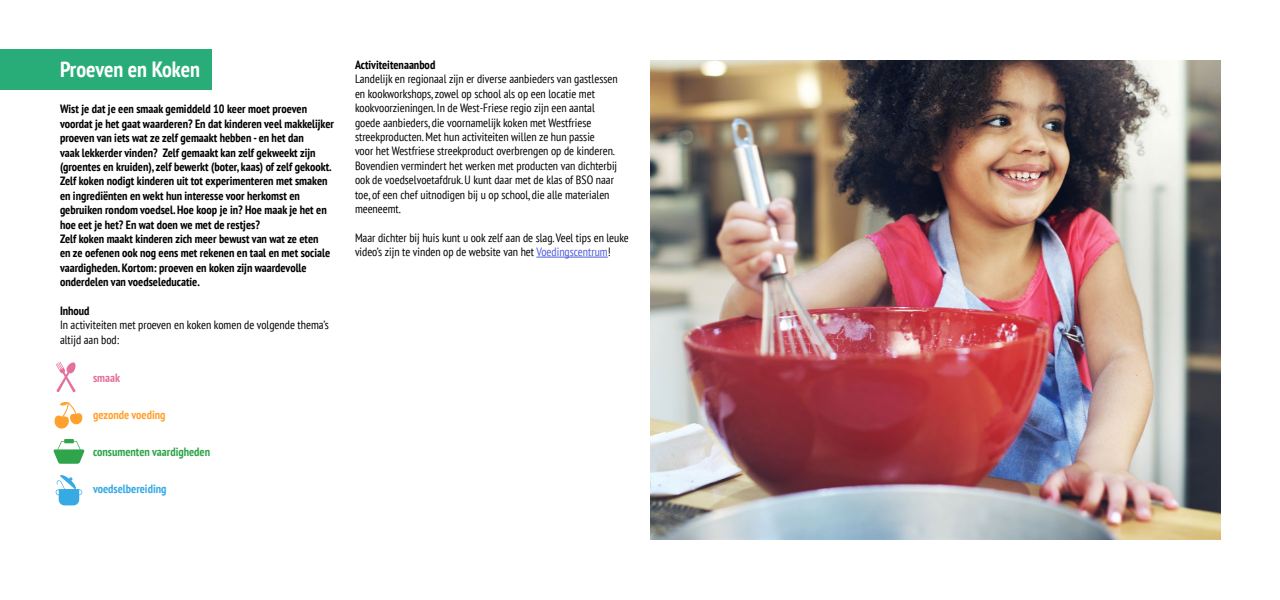
<style>
.page{position:relative;width:1280px;height:600px;background:#fff}
.page>*{position:absolute;margin:0;border:0;box-sizing:border-box;transform-origin:0 0}
.t1{font:700 condensed 22px "PT Sans";color:#fff}
.t2{font:condensed 12px/14.4px "PT Sans";color:#000}
.t3{font:700 condensed 12px/14.4px "PT Sans";color:#000}
.t4{font:700 condensed 12px "PT Sans";color:#2fa44a}
.t5{font:700 condensed 12px "PT Sans";color:#37aae3}
.t6{font:700 condensed 12px "PT Sans";color:#ffa12f}
.t7{font:700 condensed 12px "PT Sans";color:#e6709d}
.s1{color:#4f5cd6}
</style>
<div class="page">
<div style="left:0;top:49px;width:211px;height:41px;background:#28ad78"></div>
<hr style="left:536px;top:257px;width:72px;height:1px;background:#4f5cd6">
<svg style="left:56px;top:475px;width:26px;height:30px"></svg>
<svg style="left:54px;top:402px;width:29px;height:27px"></svg>
<svg style="left:56px;top:361px;width:20px;height:32px"></svg>
<img style="left:650px;top:60px;width:570px;height:480px">
<svg style="left:64px;top:439px;width:10px;height:4px"></svg>
<svg style="left:53px;top:441px;width:31px;height:23px"></svg>
<h1 class="t1" style="left:60px;top:54px;width:142px">Proeven en Koken</h1>
<p class="t3" style="left:60px;top:102px;width:276px">Wist je dat je een smaak gemiddeld 10 keer moet proeven voordat je het gaat waarderen? En dat kinderen veel makkelijker proeven van iets wat ze zelf gemaakt hebben - en het dan<br>vaak lekkerder vinden? Zelf gemaakt kan zelf gekweekt zijn (groentes en kruiden), zelf bewerkt (boter, kaas) of zelf gekookt.<br>Zelf koken nodigt kinderen uit tot experimenteren met smaken en ingrediënten en wekt hun interesse voor herkomst en gebruiken rondom voedsel. Hoe koop je in? Hoe maak je het en hoe eet je het? En wat doen we met de restjes?<br>Zelf koken maakt kinderen zich meer bewust van wat ze eten<br>en ze oefenen ook nog eens met rekenen en taal en met sociale vaardigheden. Kortom: proeven en koken zijn waardevolle onderdelen van voedseleducatie.</p>
<p class="t3" style="left:60px;top:303px;width:31px">Inhoud</p>
<p class="t2" style="left:60px;top:318px;width:270px">In activiteiten met proeven en koken komen de volgende thema’s altijd aan bod:</p>
<p class="t7" style="left:93px;top:370px;width:29px">smaak</p>
<p class="t6" style="left:93px;top:407px;width:74px">gezonde voeding</p>
<p class="t4" style="left:93px;top:444px;width:119px">consumenten vaardigheden</p>
<p class="t5" style="left:93px;top:481px;width:75px">voedselbereiding</p>
<p class="t3" style="left:355px;top:57px;width:82px">Activiteitenaanbod</p>
<p class="t2" style="left:355px;top:72px;width:264px">Landelijk en regionaal zijn er diverse aanbieders van gastlessen en kookworkshops, zowel op school als op een locatie met kookvoorzieningen. In de West-Friese regio zijn een aantal goede aanbieders, die voornamelijk koken met Westfriese streekproducten. Met hun activiteiten willen ze hun passie<br>voor het Westfriese streekproduct overbrengen op de kinderen.<br>Bovendien vermindert het werken met producten van dichterbij ook de voedselvoetafdruk. U kunt daar met de klas of BSO naar toe, of een chef uitnodigen bij u op school, die alle materialen meeneemt.</p>
<p class="t2" style="left:355px;top:230px;width:275px">Maar dichter bij huis kunt u ook zelf aan de slag. Veel tips en leuke video’s zijn te vinden op de website van het <span class="s1">Voedingscentrum</span>!</p>
</div>
